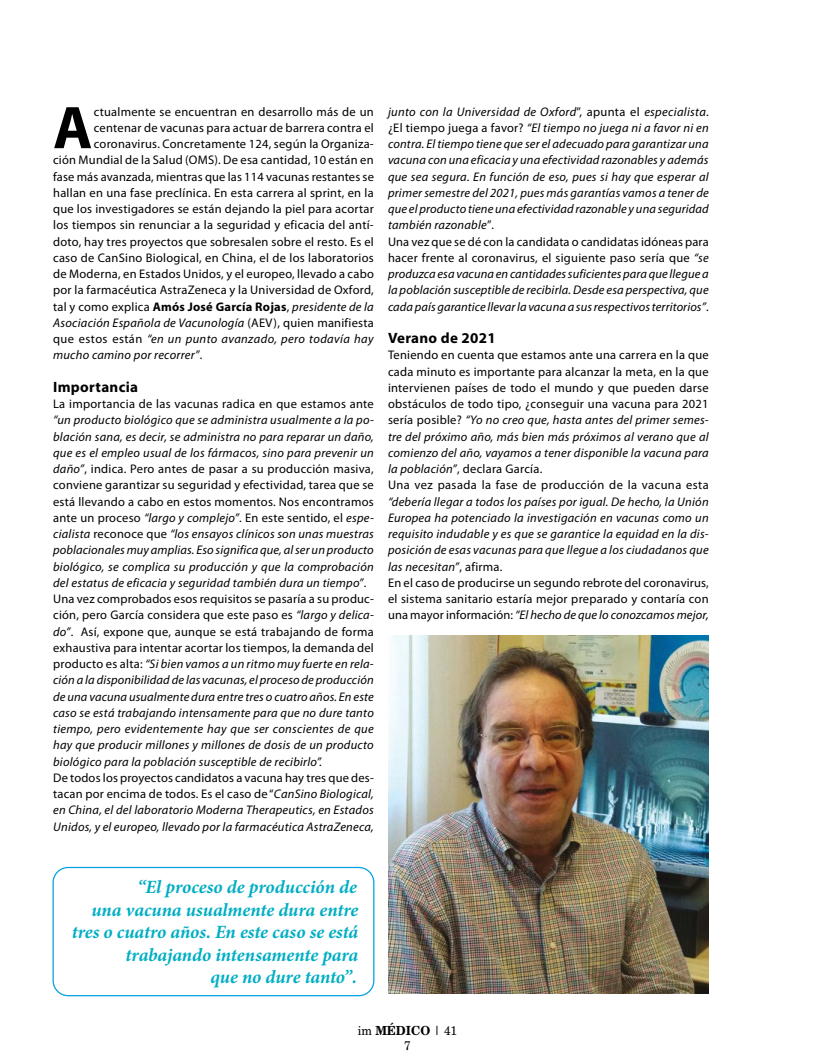
<style>
.page{position:relative;width:815px;height:1063px;background:#fff}
.page>*{position:absolute;margin:0;border:0;box-sizing:border-box;transform-origin:0 0}
.t1{font:700 60.75px "Myriad";color:#000}
.t2{font:italic 700 18.75px/22.5px "Minion Pro";letter-spacing:-.005em;color:#00aec3;text-align:right}
.t3{font:700 15px "Myriad Pro";letter-spacing:.02em;color:#000}
.t4{font:italic 12.5px/16.2px "Myriad Pro";letter-spacing:.02em;color:#000}
.t5{font:12.5px/16.2px "Myriad Pro";letter-spacing:.02em;color:#000}
.t6{font:700 12.5px "Myriad Pro";letter-spacing:.02em;color:#000}
.t7{font:12.5px/15px "New Brunswick";color:#000;text-align:center;scale:.95 1}
.s1{font-weight:400}
.s2{font-weight:400;font-style:italic}
.s3{font-style:normal}
.s4{font-style:italic}
.s5{font-weight:700}
</style>
<div class="page">
<img style="left:388px;top:635px;width:321px;height:358px">
<div style="left:53px;top:867px;width:321px;height:129px;border:1px solid #009fe3;border-radius:15px"></div>
<h1 class="t1" style="left:53px;top:96px;width:41px">A</h1>
<p class="t5" style="left:94px;top:103px;width:282px">ctualmente se encuentran en desarrollo más de un</p>
<p class="t5" style="left:94px;top:119px;width:282px">centenar de vacunas para actuar de barrera contra el</p>
<p class="t5" style="left:94px;top:136px;width:282px">coronavirus. Concretamente 124, según la Organiza-</p>
<p class="t5" style="left:53px;top:152px;width:322px">ción Mundial de la Salud (OMS). De esa cantidad, 10 están en</p>
<p class="t5" style="left:53px;top:168px;width:322px">fase más avanzada, mientras que las 114 vacunas restantes se</p>
<p class="t5" style="left:53px;top:184px;width:322px">hallan en una fase preclínica. En esta carrera al sprint, en la</p>
<p class="t5" style="left:53px;top:201px;width:322px">que los investigadores se están dejando la piel para acortar</p>
<p class="t5" style="left:53px;top:217px;width:322px">los tiempos sin renunciar a la seguridad y eficacia del antí-</p>
<p class="t5" style="left:53px;top:233px;width:322px">doto, hay tres proyectos que sobresalen sobre el resto. Es el</p>
<p class="t5" style="left:53px;top:249px;width:322px">caso de CanSino Biological, en China, el de los laboratorios</p>
<p class="t5" style="left:53px;top:266px;width:322px">de Moderna, en Estados Unidos, y el europeo, llevado a cabo</p>
<p class="t5" style="left:53px;top:282px;width:322px">por la farmacéutica AstraZeneca y la Universidad de Oxford,</p>
<p class="t6" style="left:53px;top:298px;width:322px"><span class="s1">tal y como explica</span> Amós José García Rojas<span class="s1">,</span> <span class="s2">presidente de la</span></p>
<p class="t4" style="left:53px;top:314px;width:322px">Asociación Española de Vacunología <span class="s3">(AEV), quien manifiesta</span></p>
<p class="t4" style="left:53px;top:331px;width:322px"><span class="s3">que estos están</span> “en un punto avanzado, pero todavía hay</p>
<p class="t4" style="left:53px;top:347px;width:151px">mucho camino por recorrer”<span class="s3">.</span></p>
<p class="t3" style="left:53px;top:377px;width:86px">Importancia</p>
<p class="t5" style="left:53px;top:396px;width:322px">La importancia de las vacunas radica en que estamos ante</p>
<p class="t4" style="left:53px;top:412px;width:322px">“un producto biológico que se administra usualmente a la po&shy;blación sana, es decir, se administra no para reparar un daño, que es el empleo usual de los fármacos, sino para prevenir un daño”<span class="s3">, indica. Pero antes de pasar a su producción masiva, conviene garantizar su seguridad y efectividad, tarea que se está llevando a cabo en estos momentos. Nos encontramos ante un proceso</span> “largo y complejo”<span class="s3">. En este sentido, el</span> espe&shy;cialista <span class="s3">reconoce que</span> “los ensayos clínicos son unas muestras poblacionales muy amplias. Eso significa que, al ser un producto biológico, se complica su producción y que la comprobación del estatus de eficacia y seguridad también dura un tiempo”<span class="s3">.<br>Una vez comprobados esos requisitos se pasaría a su produc&shy;ción, pero García considera que este paso es</span> “largo y delica&shy;do”<span class="s3">. Así, expone que, aunque se está trabajando de forma exhaustiva para intentar acortar los tiempos, la demanda del producto es alta:</span> “Si bien vamos a un ritmo muy fuerte en rela&shy;ción a la disponibilidad de las vacunas, el proceso de producción de una vacuna usualmente dura entre tres o cuatro años. En este caso se está trabajando intensamente para que no dure tanto tiempo, pero evidentemente hay que ser conscientes de que hay que producir millones y millones de dosis de un producto biológico para la población susceptible de recibirlo”.</p>
<p class="t4" style="left:53px;top:769px;width:322px;text-align:justify"><span class="s3">De todos los proyectos candidatos a vacuna hay tres que des&shy;tacan por encima de todos. Es el caso de “</span>CanSino Biological, en China, el del laboratorio Moderna Therapeutics, en Estados Unidos, y el europeo, llevado por la farmacéutica AstraZeneca,</p>
<p class="t4" style="left:388px;top:103px;width:322px">junto con la Universidad de Oxford<span class="s3">”, apunta el</span> especialista<span class="s3">. ¿El tiempo juega a favor?</span> “El tiempo no juega ni a favor ni en contra. El tiempo tiene que ser el adecuado para garantizar una vacuna con una eficacia y una efectividad razonables y además que sea segura. En función de eso, pues si hay que esperar al primer semestre del 2021, pues más garantías vamos a tener de que el producto tiene una efectividad razonable y una seguridad también razonable<span class="s3">”</span>.<br><span class="s3">Una vez que se dé con la candidata o candidatas idóneas para hacer frente al coronavirus, el siguiente paso sería que</span> “se produzca esa vacuna en cantidades suficientes para que llegue a la población susceptible de recibirla. Desde esa perspectiva, que cada país garantice llevar la vacuna a sus respectivos territorios”<span class="s3">.</span></p>
<p class="t3" style="left:388px;top:328px;width:109px">Verano de 2021</p>
<p class="t5" style="left:388px;top:347px;width:322px">Teniendo en cuenta que estamos ante una carrera en la que cada minuto es importante para alcanzar la meta, en la que intervienen países de todo el mundo y que pueden darse obstáculos de todo tipo, ¿conseguir una vacuna para 2021 sería posible? <span class="s4">“Yo no creo que, hasta antes del primer semes&shy;tre del próximo año, más bien más próximos al verano que al comienzo del año, vayamos a tener disponible la vacuna para la población”</span>, declara García.<br>Una vez pasada la fase de producción de la vacuna esta</p>
<p class="t4" style="left:388px;top:493px;width:322px">“debería llegar a todos los países por igual. De hecho, la Unión Europea ha potenciado la investigación en vacunas como un requisito indudable y es que se garantice la equidad en la dis&shy;posición de esas vacunas para que llegue a los ciudadanos que las necesitan”<span class="s3">, afirma.<br>En el caso de producirse un segundo rebrote del coronavirus, el sistema sanitario estaría mejor preparado y contaría con una mayor información:</span> “El hecho de que lo conozcamos mejor,</p>
<h2 class="t2" style="left:72px;top:876px;width:288px">“El proceso de producción de<br>una vacuna usualmente dura entre tres o cuatro años. En este caso se está trabajando intensamente para<br>que no dure tanto”.</h2>
<p class="t7" style="left:358px;top:1023px;width:106px">im <span class="s5">MÉDICO</span> | 41<br>7</p>
</div>
